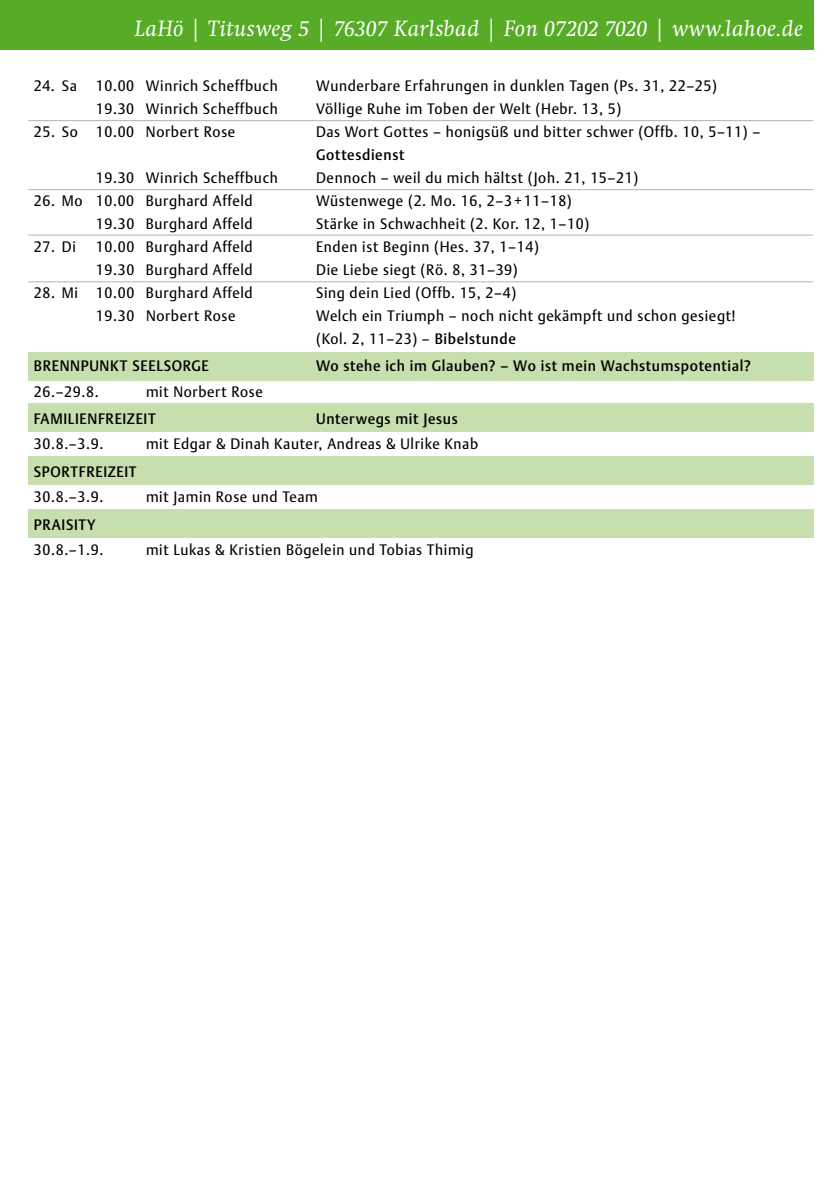
<style>
.page{position:relative;width:840px;height:1191px;background:#fff}
.page>*{position:absolute;margin:0;border:0;box-sizing:border-box;transform-origin:0 0}
.t1{font:italic 23px "Swift EF";letter-spacing:.02em;color:#fff}
.t2{font:15px/23px "DTL Argo TOT";letter-spacing:.045em;color:#000;scale:.95 1}
.t3{font:500 15px "DTL Argo TOT";letter-spacing:.045em;color:#000;scale:.95 1}
.s1{font-weight:500}
</style>
<div class="page">
<div style="left:28px;top:403px;width:784px;height:29px;background:#c7deae"></div>
<div style="left:28px;top:352px;width:784px;height:29px;background:#c7deae"></div>
<div style="left:28px;top:456px;width:784px;height:29px;background:#c7deae"></div>
<div style="left:28px;top:509px;width:784px;height:28px;background:#c7deae"></div>
<div style="left:0;top:0;width:813px;height:50px;background:#57ab27"></div>
<hr style="left:28px;top:120px;width:784px;height:1px;background:#b1b3b4">
<hr style="left:28px;top:189px;width:784px;height:1px;background:#b1b3b4">
<hr style="left:28px;top:281px;width:784px;height:1px;background:#b1b3b4">
<hr style="left:28px;top:235px;width:784px;height:1px;background:#b1b3b4">
<h1 class="t1" style="left:135px;top:16px;width:669px">LaHö | Titusweg 5 | 76307 Karlsbad | Fon 07202 7020 | www.lahoe.de</h1>
<p class="t2" style="left:34px;top:74px;width:47px">24. Sa</p>
<p class="t2" style="left:96px;top:74px;width:193px">10.00 Winrich Scheffbuch</p>
<p class="t2" style="left:316px;top:74px;width:423px">Wunderbare Erfahrungen in dunklen Tagen (Ps. 31, 22–25)</p>
<p class="t2" style="left:96px;top:97px;width:193px">19.30 Winrich Scheffbuch</p>
<p class="t2" style="left:316px;top:97px;width:323px">Völlige Ruhe im Toben der Welt (Hebr. 13, 5)</p>
<p class="t2" style="left:34px;top:120px;width:213px">25. So 10.00 Norbert Rose</p>
<p class="t2" style="left:316px;top:120px;width:469px">Das Wort Gottes – honigsüß und bitter schwer (Offb. 10, 5–11) –</p>
<p class="t3" style="left:316px;top:146px;width:94px">Gottesdienst</p>
<p class="t2" style="left:96px;top:166px;width:193px">19.30 Winrich Scheffbuch</p>
<p class="t2" style="left:316px;top:166px;width:340px">Dennoch – weil du mich hältst (Joh. 21, 15–21)</p>
<p class="t2" style="left:34px;top:189px;width:232px">26. Mo 10.00 Burghard Affeld</p>
<p class="t2" style="left:316px;top:189px;width:270px">Wüstenwege (2. Mo. 16, 2–3+11–18)</p>
<p class="t2" style="left:96px;top:212px;width:166px">19.30 Burghard Affeld</p>
<p class="t2" style="left:316px;top:212px;width:289px">Stärke in Schwachheit (2. Kor. 12, 1–10)</p>
<p class="t2" style="left:34px;top:235px;width:46px">27. Di</p>
<p class="t2" style="left:96px;top:235px;width:166px">10.00 Burghard Affeld</p>
<p class="t2" style="left:316px;top:235px;width:236px">Enden ist Beginn (Hes. 37, 1–14)</p>
<p class="t2" style="left:96px;top:258px;width:166px">19.30 Burghard Affeld</p>
<p class="t2" style="left:316px;top:258px;width:214px">Die Liebe siegt (Rö. 8, 31–39)</p>
<p class="t2" style="left:34px;top:281px;width:232px">28. Mi 10.00 Burghard Affeld</p>
<p class="t2" style="left:316px;top:281px;width:212px">Sing dein Lied (Offb. 15, 2–4)</p>
<p class="t2" style="left:96px;top:304px;width:148px">19.30 Norbert Rose</p>
<p class="t2" style="left:316px;top:304px;width:443px">Welch ein Triumph – noch nicht gekämpft und schon gesiegt! (Kol. 2, 11–23) – <span class="s1">Bibelstunde</span></p>
<p class="t3" style="left:34px;top:357px;width:186px">BRENNPUNKT SEELSORGE</p>
<p class="t3" style="left:316px;top:357px;width:459px">Wo stehe ich im Glauben? – Wo ist mein Wachstumspotential?</p>
<p class="t2" style="left:34px;top:380px;width:70px">26.–29.8.</p>
<p class="t2" style="left:146px;top:380px;width:124px">mit Norbert Rose</p>
<p class="t3" style="left:34px;top:410px;width:130px">FAMILIENFREIZEIT</p>
<p class="t3" style="left:316px;top:410px;width:150px">Unterwegs mit Jesus</p>
<p class="t2" style="left:34px;top:433px;width:75px">30.8.–3.9.</p>
<p class="t2" style="left:146px;top:433px;width:351px">mit Edgar &amp; Dinah Kauter, Andreas &amp; Ulrike Knab</p>
<p class="t3" style="left:34px;top:462px;width:109px">SPORTFREIZEIT</p>
<p class="t2" style="left:34px;top:485px;width:75px">30.8.–3.9.</p>
<p class="t2" style="left:146px;top:485px;width:182px">mit Jamin Rose und Team</p>
<p class="t3" style="left:34px;top:515px;width:66px">PRAISITY</p>
<p class="t2" style="left:34px;top:538px;width:75px">30.8.–1.9.</p>
<p class="t2" style="left:146px;top:538px;width:346px">mit Lukas &amp; Kristien Bögelein und Tobias Thimig</p>
</div>
